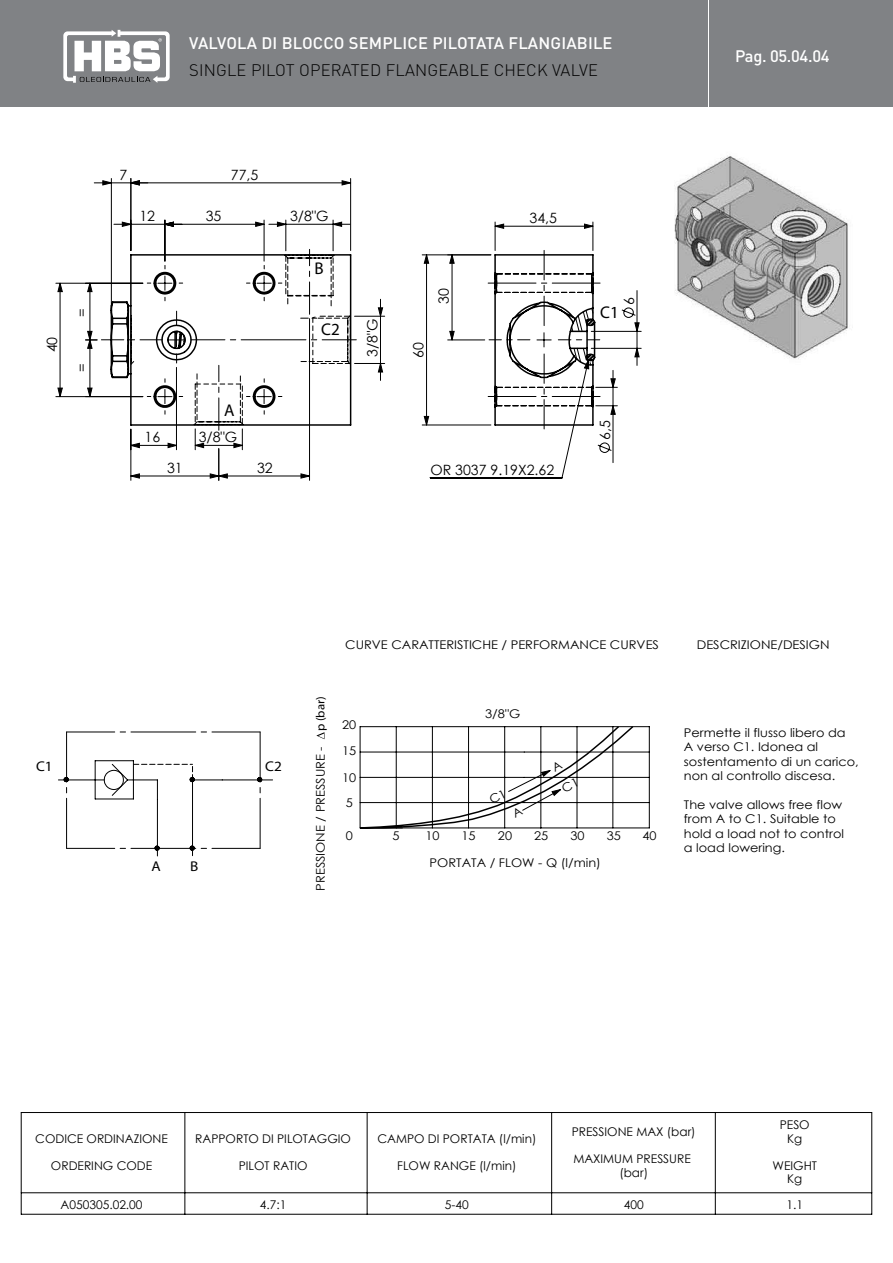
<style>
.page{position:relative;width:893px;height:1263px;background:#fff}
.page>*{position:absolute;margin:0;border:0;box-sizing:border-box;transform-origin:0 0}
.t1{font:700 16.95px "Century Gothic";color:#000}
.t2{font:500 16.5px "DIN";letter-spacing:.01em;color:#fff}
.t3{font:300 16.5px "DIN";letter-spacing:.01em;color:#000}
.t4{font:14.1px "Century Gothic";color:#000}
.t5{font:700 14.1px "Century Gothic";color:#000;scale:1.07 1}
.t6{font:12px/14.4px "Century Gothic";color:#000;scale:1.07 1}
.t7{font:12px/13.5px "Century Gothic";color:#000;text-align:center}
.t8{font:12px "Century Gothic";color:#000;scale:1.06 1}
.s1{font-family:"Times New Roman"}
</style>
<div class="page">
<div style="left:710px;top:0;width:183px;height:106px;background:#808285"></div>
<div style="left:0;top:0;width:708px;height:106px;background:#808285"></div>
<svg style="left:63px;top:30px;width:107px;height:53px"></svg>
<img style="left:20px;top:155px;width:853px;height:1060px">
<svg style="left:58px;top:726px;width:592px;height:130px"></svg>
<hr style="left:21px;top:1112px;width:1px;height:102px;background:#000">
<hr style="left:21px;top:1214px;width:851px;height:1px;background:#000">
<hr style="left:871px;top:1112px;width:1px;height:102px;background:#000">
<hr style="left:21px;top:1112px;width:851px;height:1px;background:#000">
<hr style="left:185px;top:1112px;width:1px;height:102px;background:#000">
<hr style="left:367px;top:1112px;width:1px;height:102px;background:#000">
<hr style="left:551px;top:1112px;width:1px;height:102px;background:#000">
<hr style="left:715px;top:1112px;width:1px;height:102px;background:#000">
<hr style="left:21px;top:1192px;width:851px;height:1px;background:#000">
<hr style="left:131px;top:429px;width:1px;height:51px;background:#000">
<hr style="left:350px;top:178px;width:1px;height:72px;background:#000">
<hr style="left:219px;top:448px;width:1px;height:32px;background:#000">
<hr style="left:309px;top:319px;width:1px;height:161px;background:#000">
<hr style="left:111px;top:178px;width:1px;height:128px;background:#000">
<hr style="left:131px;top:178px;width:1px;height:72px;background:#000">
<hr style="left:56px;top:283px;width:87px;height:1px;background:#000">
<hr style="left:56px;top:396px;width:87px;height:1px;background:#000">
<hr style="left:591px;top:331px;width:50px;height:1px;background:#000">
<hr style="left:591px;top:348px;width:50px;height:1px;background:#000">
<svg style="left:103px;top:181px;width:490px;height:297px"></svg>
<svg style="left:58px;top:255px;width:372px;height:170px"></svg>
<svg style="left:86px;top:249px;width:270px;height:201px"></svg>
<svg style="left:430px;top:222px;width:210px;height:256px"></svg>
<svg style="left:63px;top:724px;width:572px;height:127px"></svg>
<h2 class="t2" style="left:189px;top:32px;width:425px">VALVOLA DI BLOCCO SEMPLICE PILOTATA FLANGIABILE</h2>
<h2 class="t3" style="left:189px;top:59px;width:410px">SINGLE PILOT OPERATED FLANGEABLE CHECK VALVE</h2>
<p class="t4" style="left:43px;top:352px;width:17px;rotate:-90deg">40</p>
<p class="t4" style="left:73px;top:317px;width:10px;rotate:-90deg">=</p>
<p class="t4" style="left:73px;top:372px;width:10px;rotate:-90deg">=</p>
<p class="t4" style="left:119px;top:166px;width:9px">7</p>
<p class="t4" style="left:231px;top:166px;width:29px">77,5</p>
<p class="t4" style="left:139px;top:207px;width:17px">12</p>
<p class="t4" style="left:206px;top:207px;width:17px">35</p>
<p class="t4" style="left:290px;top:207px;width:40px">3/8"G</p>
<h1 class="t1" style="left:314px;top:258px;width:11px">B</h1>
<h1 class="t1" style="left:321px;top:318px;width:20px">C2</h1>
<p class="t4" style="left:145px;top:429px;width:17px">16</p>
<h1 class="t1" style="left:224px;top:400px;width:12px">A</h1>
<p class="t4" style="left:199px;top:429px;width:40px">3/8"G</p>
<p class="t4" style="left:167px;top:459px;width:17px">31</p>
<p class="t4" style="left:257px;top:459px;width:17px">32</p>
<p class="t4" style="left:364px;top:357px;width:40px;rotate:-90deg">3/8"G</p>
<p class="t4" style="left:435px;top:304px;width:17px;rotate:-90deg">30</p>
<p class="t4" style="left:410px;top:358px;width:17px;rotate:-90deg">60</p>
<p class="t4" style="left:529px;top:209px;width:29px">34,5</p>
<p class="t4" style="left:430px;top:462px;width:125px">OR 3037 9.19X2.62</p>
<h1 class="t1" style="left:600px;top:302px;width:20px">C1</h1>
<p class="t4" style="left:620px;top:305px;width:9px;rotate:-90deg">6</p>
<p class="t4" style="left:596px;top:440px;width:21px;rotate:-90deg">6,5</p>
<h2 class="t2" style="left:735px;top:46px;width:96px">Pag. 05.04.04</h2>
<p class="t6" style="left:345px;top:637px;width:295px">CURVE CARATTERISTICHE / PERFORMANCE CURVES</p>
<p class="t6" style="left:697px;top:637px;width:125px">DESCRIZIONE/DESIGN</p>
<p class="t5" style="left:36px;top:758px;width:17px">C1</p>
<p class="t5" style="left:265px;top:758px;width:17px">C2</p>
<p class="t5" style="left:151px;top:858px;width:10px">A</p>
<p class="t5" style="left:190px;top:858px;width:9px">B</p>
<p class="t6" style="left:313px;top:891px;width:183px;rotate:-90deg">PRESSIONE / PRESSURE - <span class="s1">p (bar)</span></p>
<p class="t8" style="left:342px;top:717px;width:15px">20</p>
<p class="t8" style="left:342px;top:743px;width:15px">15</p>
<p class="t8" style="left:342px;top:770px;width:15px">10</p>
<p class="t8" style="left:346px;top:795px;width:8px">5</p>
<p class="t8" style="left:346px;top:828px;width:8px">0</p>
<p class="t8" style="left:392px;top:828px;width:8px">5</p>
<p class="t6" style="left:485px;top:706px;width:34px">3/8"G</p>
<p class="t8" style="left:425px;top:828px;width:15px">10</p>
<p class="t8" style="left:461px;top:828px;width:15px">15</p>
<p class="t8" style="left:534px;top:828px;width:15px">25</p>
<p class="t8" style="left:571px;top:828px;width:15px">30</p>
<p class="t8" style="left:607px;top:828px;width:15px">35</p>
<p class="t8" style="left:642px;top:828px;width:15px">40</p>
<p class="t8" style="left:498px;top:828px;width:15px">20</p>
<p class="t6" style="left:430px;top:855px;width:162px">PORTATA / FLOW - Q (l/min)</p>
<p class="t6" style="left:684px;top:725px;width:165px">Permette il flusso libero da<br>A verso C1. Idonea al sostentamento di un carico, non al controllo discesa.</p>
<p class="t6" style="left:684px;top:797px;width:151px">The valve allows free flow from A to C1. Suitable to hold a load not to control a load lowering.</p>
<p class="t7" style="left:35px;top:1132px;width:134px">CODICE ORDINAZIONE</p>
<p class="t7" style="left:51px;top:1159px;width:103px">ORDERING CODE</p>
<p class="t7" style="left:195px;top:1132px;width:157px">RAPPORTO DI PILOTAGGIO</p>
<p class="t7" style="left:239px;top:1159px;width:70px">PILOT RATIO</p>
<p class="t7" style="left:377px;top:1132px;width:161px">CAMPO DI PORTATA (l/min)</p>
<p class="t7" style="left:397px;top:1159px;width:121px">FLOW RANGE (l/min)</p>
<p class="t7" style="left:572px;top:1125px;width:125px">PRESSIONE MAX (bar)</p>
<p class="t7" style="left:573px;top:1152px;width:119px">MAXIMUM PRESSURE (bar)</p>
<p class="t7" style="left:780px;top:1118px;width:31px">PESO<br>Kg</p>
<p class="t7" style="left:772px;top:1159px;width:46px">WEIGHT<br>Kg</p>
<p class="t7" style="left:61px;top:1197px;width:84px">A050305.02.00</p>
<p class="t7" style="left:260px;top:1197px;width:28px">4.7:1</p>
<p class="t7" style="left:445px;top:1197px;width:25px">5-40</p>
<p class="t7" style="left:624px;top:1197px;width:21px">400</p>
<p class="t7" style="left:786px;top:1197px;width:18px">1.1</p>
</div>
